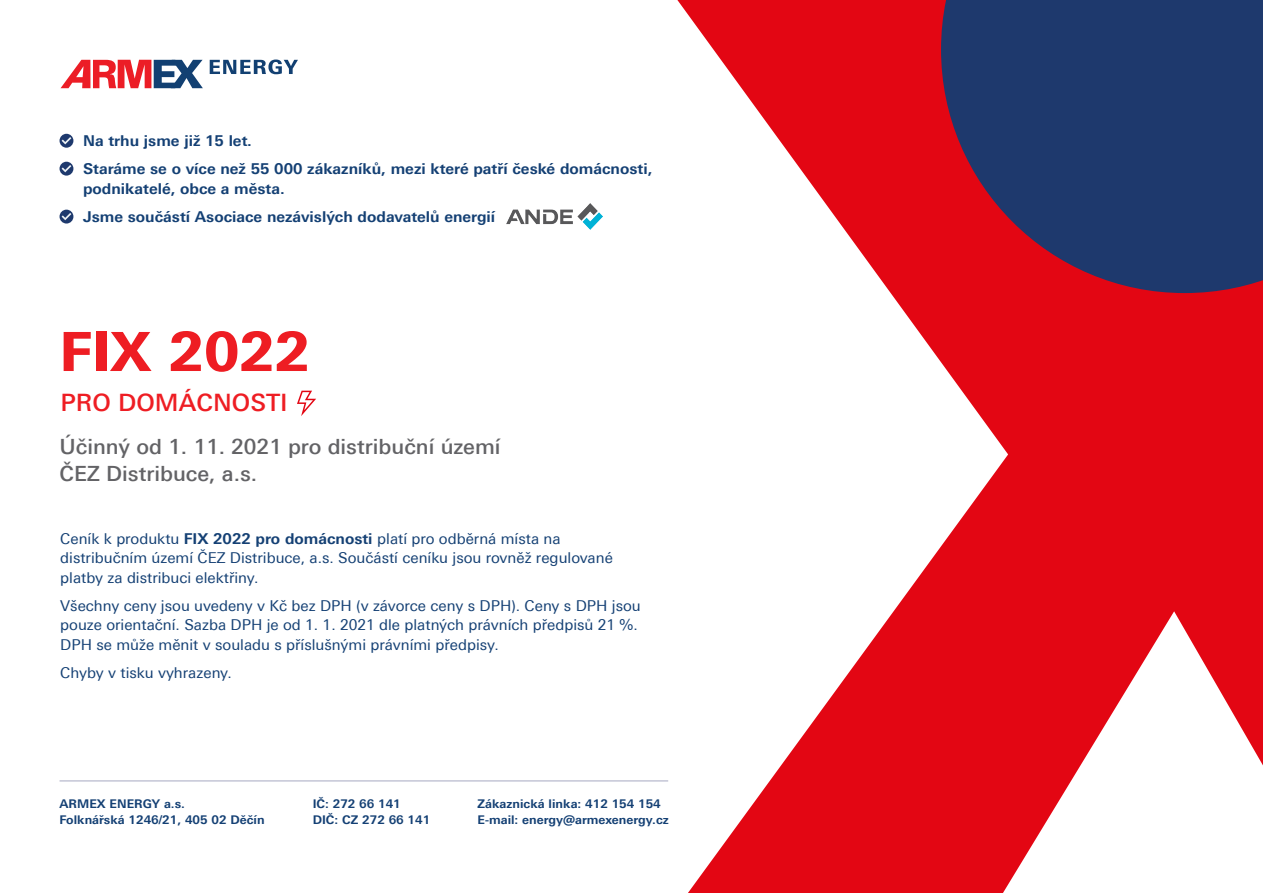
<style>
.page{position:relative;width:1263px;height:893px;background:#fff}
.page>*{position:absolute;margin:0;border:0;box-sizing:border-box;transform-origin:0 0}
.t1{font:800 54px "Univers Next Pro";color:#ee1d23}
.t2{font:500 24px "Univers Next Pro";color:#ee1d23}
.t3{font:500 21px/27px "Univers Next Pro";color:#636366}
.t4{font:15px/19.5px "Univers Next Pro";color:#144074}
.t5{font:700 15px/19.5px "Univers Next Pro";color:#144074}
.t6{font:700 12px "Univers Next Pro";color:#144074}
.s1{font-weight:700}
</style>
<div class="page">
<svg style="left:677px;top:0;width:586px;height:893px;fill:#e30613"></svg>
<svg style="left:941px;top:0;width:322px;height:293px;background:#402f5d"></svg>
<hr style="left:60px;top:780px;width:608px;height:2px;background:#c4c5d6">
<svg style="left:210px;top:60px;width:88px;height:14px"></svg>
<svg style="left:61px;top:60px;width:142px;height:28px"></svg>
<img style="left:506px;top:204px;width:97px;height:25px">
<div style="left:60px;top:134px;width:13px;height:14px;background:#1e396d;border-radius:50%"></div>
<svg style="left:62px;top:137px;width:9px;height:7px"></svg>
<div style="left:60px;top:162px;width:13px;height:14px;background:#1e396d;border-radius:50%"></div>
<svg style="left:62px;top:165px;width:9px;height:7px"></svg>
<div style="left:60px;top:210px;width:13px;height:14px;background:#1e396d;border-radius:50%"></div>
<svg style="left:62px;top:213px;width:9px;height:7px"></svg>
<svg style="left:297px;top:391px;width:19px;height:25px"></svg>
<p class="t5" style="left:83px;top:131px;width:170px">Na trhu jsme již 15 let.</p>
<p class="t5" style="left:83px;top:159px;width:571px">Staráme se o více než 55 000 zákazníků, mezi které patří české domácnosti, podnikatelé, obce a města.</p>
<p class="t5" style="left:83px;top:207px;width:414px">Jsme součástí Asociace nezávislých dodavatelů energií</p>
<p class="t1" style="left:60px;top:319px;width:252px">FIX 2022</p>
<p class="t2" style="left:61px;top:389px;width:229px">PRO DOMÁCNOSTI</p>
<p class="t3" style="left:60px;top:433px;width:443px">Účinný od 1. 11. 2021 pro distribuční území<br>ČEZ Distribuce, a.s.</p>
<p class="t4" style="left:60px;top:529px;width:554px">Ceník k produktu <span class="s1">FIX 2022 pro domácnosti</span> platí pro odběrná místa na distribučním území ČEZ Distribuce, a.s. Součástí ceníku jsou rovněž regulované platby za distribuci elektřiny.</p>
<p class="t4" style="left:60px;top:596px;width:582px">Všechny ceny jsou uvedeny v Kč bez DPH (v závorce ceny s DPH). Ceny s DPH jsou pouze orientační. Sazba DPH je od 1. 1. 2021 dle platných právních předpisů 21 %.<br>DPH se může měnit v souladu s příslušnými právními předpisy.</p>
<p class="t4" style="left:60px;top:663px;width:173px">Chyby v tisku vyhrazeny.</p>
<p class="t6" style="left:60px;top:796px;width:127px">ARMEX ENERGY a.s.</p>
<p class="t6" style="left:60px;top:813px;width:207px">Folknářská 1246/21, 405 02 Děčín</p>
<p class="t6" style="left:313px;top:796px;width:90px">IČ: 272 66 141</p>
<p class="t6" style="left:313px;top:813px;width:119px">DIČ: CZ 272 66 141</p>
<p class="t6" style="left:478px;top:796px;width:185px">Zákaznická linka: 412 154 154</p>
<p class="t6" style="left:478px;top:813px;width:193px">E-mail: energy@armexenergy.cz</p>
</div>
